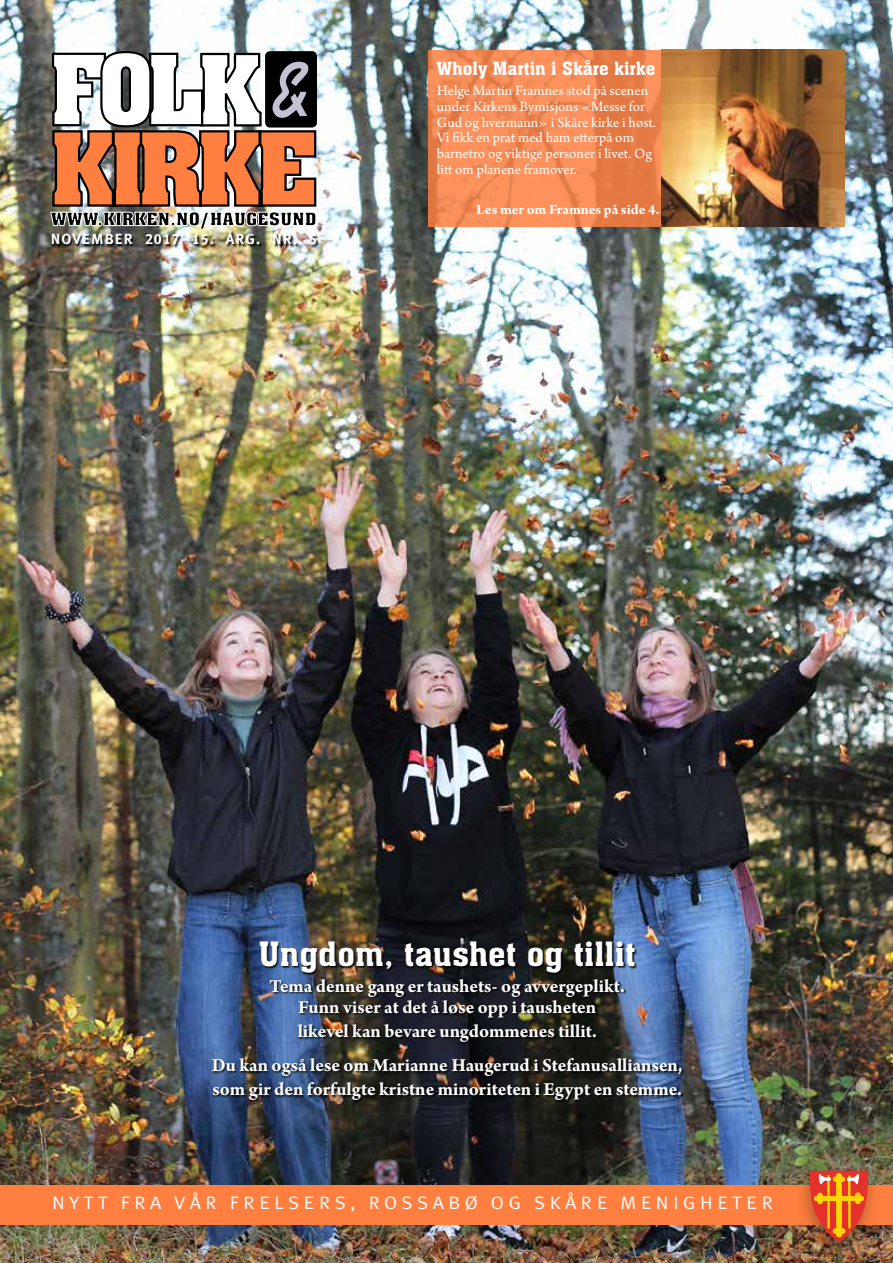
<style>
.page{position:relative;width:893px;height:1263px;background:#fff}
.page>*{position:absolute;margin:0;border:0;box-sizing:border-box;transform-origin:0 0}
.t1{font:33px "Aachen BT";color:#fff}
.t2{font:700 19.5px/21px "Arno Pro";letter-spacing:-.005em;color:#fff;text-align:center}
.t3{font:18px "Meta Plus Normal Caps";letter-spacing:.23em;color:#fff;scale:1.1 1}
.t4{font:18px "Aachen BT";color:#fff}
.t5{font:15px/15.8px "Arno Pro";letter-spacing:-.005em;color:#fff}
.t6{font:700 15px "Arno Pro";letter-spacing:-.005em;color:#fff}
.t7{font:14.7px "Meta Plus Bold Caps";letter-spacing:.07em;color:#fff}
</style>
<div class="page">
<img style="left:0;top:0;width:893px;height:1263px">
<img style="left:52px;top:230px;width:267px;height:19px">
<div style="left:0;top:1185px;width:893px;height:40px;background:#ff7f40"></div>
<div style="left:795px;top:1165px;width:86px;height:98px;background:#000;opacity:.3"></div>
<svg style="left:809px;top:1170px;width:59px;height:72px;background:#d6642a"></svg>
<svg style="left:51px;top:50px;width:266px;height:179px"></svg>
<svg style="left:428px;top:50px;width:234px;height:176px;background:#f28752"></svg>
<img style="left:662px;top:50px;width:182px;height:176px">
<img style="left:212px;top:941px;width:473px;height:162px">
<p class="t7" style="left:51px;top:231px;width:268px">NOVEMBER 2017 15. ÅRG. NR. 5</p>
<p class="t4" style="left:437px;top:57px;width:220px">Wholy Martin i Skåre kirke</p>
<p class="t5" style="left:437px;top:83px;width:221px">Helge Martin Framnes stod på scenen under Kirkens Bymisjons «Messe for Gud og hvermann» i Skåre kirke i høst.<br>Vi fikk en prat med ham etterpå om barnetro og viktige personer i livet. Og litt om planene framover.</p>
<p class="t6" style="left:476px;top:201px;width:185px">Les mer om Framnes på side 4.</p>
<h1 class="t1" style="left:259px;top:933px;width:379px">Ungdom, taushet og tillit</h1>
<p class="t2" style="left:270px;top:976px;width:357px">Tema denne gang er taushets- og avvergeplikt.<br>Funn viser at det å løse opp i tausheten</p>
<p class="t2" style="left:212px;top:1015px;width:472px;line-height:33.8px">likevel kan bevare ungdommenes tillit.<br>Du kan også lese om Marianne Haugerud i Stefanusalliansen,</p>
<p class="t2" style="left:213px;top:1080px;width:471px">som gir den forfulgte kristne minoriteten i Egypt en stemme.</p>
<p class="t3" style="left:52px;top:1193px;width:657px">NYTT FRA VÅR FRELSERS, ROSSABØ OG SKÅRE MENIGHETER</p>
</div>
